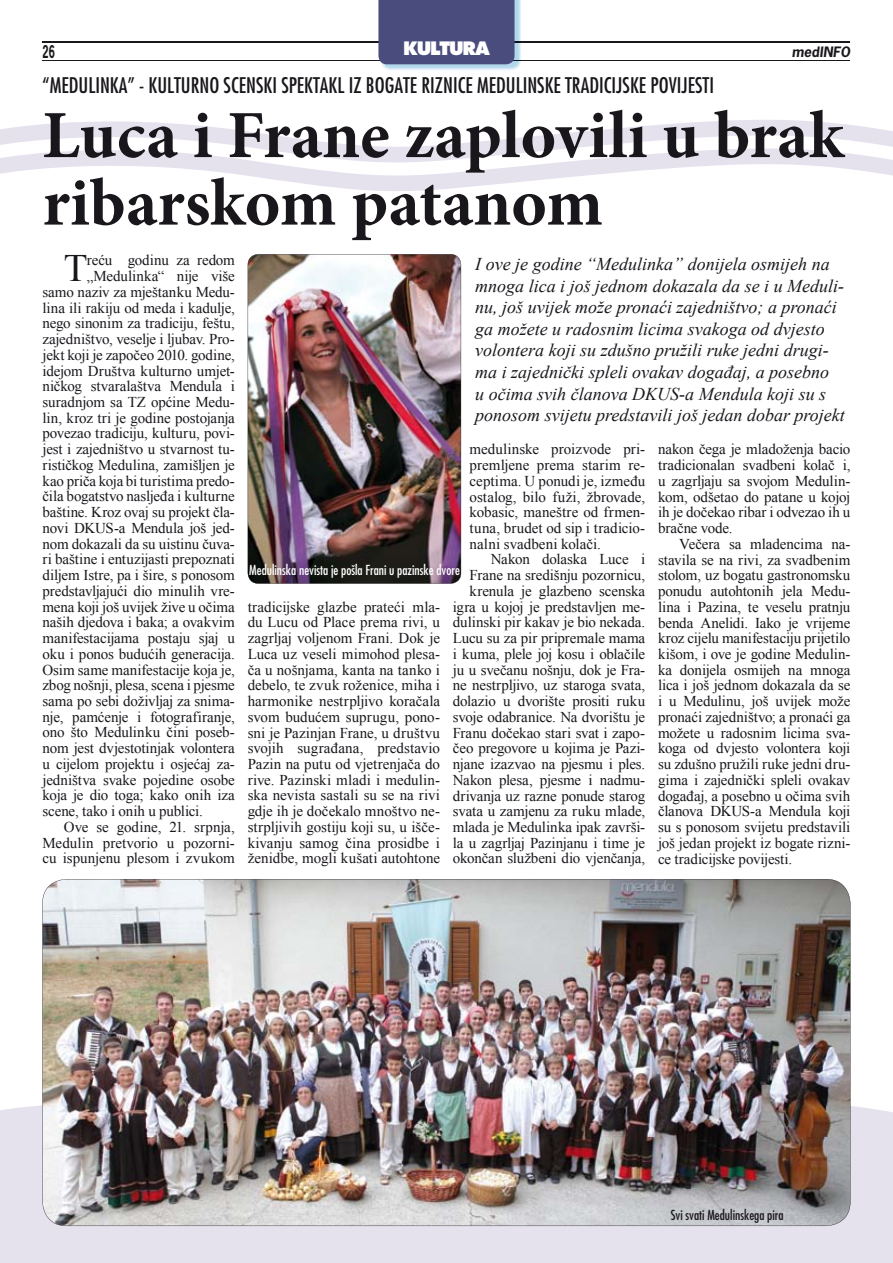
<style>
.page{position:relative;width:893px;height:1263px;background:#fff}
.page>*{position:absolute;margin:0;border:0;box-sizing:border-box;transform-origin:0 0}
.t1{font:700 67.5px/67.5px "Minion Pro";color:#1a171c}
.t2{font:38.7px "Times New Roman";color:#1a171c}
.t3{font:condensed 21px "Futura";color:#1a171c}
.t4{font:italic 18px/21.6px "Times New Roman";color:#1a171c}
.t5{font:800 18px "Futura";letter-spacing:-.065em;color:#fff}
.t6{font:700 16.5px "News Gothic";color:#1a171c;scale:.6 1}
.t7{font:15px/15.8px "Times New Roman";letter-spacing:-.01em;color:#1a171c;text-align:justify}
.t8{font:condensed 13.5px "Futura";color:#fff}
.t9{font:condensed 13.5px "Futura";color:#1a171c}
.t10{font:italic 700 13.5px "News Gothic";color:#1a171c}
</style>
<div class="page">
<hr style="left:43px;top:41px;width:807px;height:1px;background:#1a171c">
<hr style="left:43px;top:60px;width:807px;height:1px;background:#1a171c">
<svg style="left:0;top:120px;width:893px;height:18px"></svg>
<svg style="left:0;top:138px;width:893px;height:53px"></svg>
<div style="left:0;top:1090px;width:893px;height:173px;background:#e5e2ee"></div>
<img style="left:382px;top:0;width:139px;height:70px">
<div style="left:378px;top:0;width:136px;height:64px;background:#494c7c"></div>
<img style="left:42px;top:879px;width:808px;height:347px">
<img style="left:248px;top:254px;width:213px;height:330px">
<p class="t6" style="left:43px;top:41px;width:22px">26</p>
<p class="t5" style="left:403px;top:37px;width:88px">KULTURA</p>
<p class="t10" style="left:792px;top:43px;width:60px">medINFO</p>
<h3 class="t3" style="left:43px;top:72px;width:673px">“MEDULINKA” - KULTURNO SCENSKI SPEKTAKL IZ BOGATE RIZNICE MEDULINSKE TRADICIJSKE POVIJESTI</h3>
<h1 class="t1" style="left:43px;top:101px;width:803px">Luca i Frane zaplovili u brak ribarskom patanom</h1>
<p class="t4" style="left:475px;top:253px;width:371px">I ove je godine “Medulinka” donijela osmijeh na mnoga lica i još jednom dokazala da se i u Meduli&shy;nu, još uvijek može pronaći zajedništvo; a pronaći ga možete u radosnim licima svakoga od dvjesto volontera koji su zdušno pružili ruke jedni drugi&shy;ma i zajednički spleli ovakav događaj, a posebno<br>u očima svih članova DKUS-a Mendula koji su s ponosom svijetu predstavili još jedan dobar projekt</p>
<h2 class="t2" style="left:64px;top:242px;width:25px">T</h2>
<p class="t7" style="left:87px;top:252px;width:150px">reću godinu za redom</p>
<p class="t7" style="left:87px;top:268px;width:150px">„Medulinka“ nije više</p>
<p class="t7" style="left:43px;top:284px;width:194px">samo naziv za mještanku Medu-</p>
<p class="t7" style="left:43px;top:299px;width:194px">lina ili rakiju od meda i kadulje,</p>
<p class="t7" style="left:43px;top:315px;width:194px">nego sinonim za tradiciju, feštu,</p>
<p class="t7" style="left:43px;top:331px;width:194px">zajedništvo, veselje i ljubav. Pro-</p>
<p class="t7" style="left:43px;top:347px;width:194px">jekt koji je započeo 2010. godine,</p>
<p class="t7" style="left:43px;top:362px;width:194px">idejom Društva kulturno umjet-</p>
<p class="t7" style="left:43px;top:378px;width:194px">ničkog stvaralaštva Mendula i</p>
<p class="t7" style="left:43px;top:394px;width:194px">suradnjom sa TZ općine Medu-</p>
<p class="t7" style="left:43px;top:410px;width:194px">lin, kroz tri je godine postojanja</p>
<p class="t7" style="left:43px;top:425px;width:194px">povezao tradiciju, kulturu, povi-</p>
<p class="t7" style="left:43px;top:441px;width:194px">jest i zajedništvo u stvarnost tu-</p>
<p class="t7" style="left:43px;top:457px;width:194px">rističkog Medulina, zamišljen je</p>
<p class="t7" style="left:43px;top:472px;width:194px">kao priča koja bi turistima predo-</p>
<p class="t7" style="left:43px;top:488px;width:194px">čila bogatstvo nasljeđa i kulturne</p>
<p class="t7" style="left:43px;top:504px;width:194px">baštine. Kroz ovaj su projekt čla-</p>
<p class="t7" style="left:43px;top:520px;width:194px">novi DKUS-a Mendula još jed-</p>
<p class="t7" style="left:43px;top:535px;width:194px">nom dokazali da su uistinu čuva-</p>
<p class="t7" style="left:43px;top:551px;width:194px">ri baštine i entuzijasti prepoznati</p>
<p class="t7" style="left:43px;top:567px;width:194px">diljem Istre, pa i šire, s ponosom</p>
<p class="t7" style="left:43px;top:583px;width:194px">predstavljajući dio minulih vre-</p>
<p class="t7" style="left:43px;top:598px;width:194px">mena koji još uvijek žive u očima</p>
<p class="t7" style="left:43px;top:614px;width:194px">naših djedova i baka; a ovakvim</p>
<p class="t7" style="left:43px;top:630px;width:194px">manifestacijama postaju sjaj u</p>
<p class="t7" style="left:43px;top:646px;width:194px">oku i ponos budućih generacija.</p>
<p class="t7" style="left:43px;top:661px;width:194px">Osim same manifestacije koja je,</p>
<p class="t7" style="left:43px;top:677px;width:194px">zbog nošnji, plesa, scena i pjesme</p>
<p class="t7" style="left:43px;top:693px;width:194px">sama po sebi doživljaj za snima-</p>
<p class="t7" style="left:43px;top:709px;width:194px">nje, pamćenje i fotografiranje,</p>
<p class="t7" style="left:43px;top:724px;width:194px">ono što Medulinku čini poseb-</p>
<p class="t7" style="left:43px;top:740px;width:194px">nom jest dvjestotinjak volontera</p>
<p class="t7" style="left:43px;top:756px;width:194px">u cijelom projektu i osjećaj za-</p>
<p class="t7" style="left:43px;top:771px;width:194px">jedništva svake pojedine osobe</p>
<p class="t7" style="left:43px;top:787px;width:194px">koja je dio toga; kako onih iza</p>
<p class="t7" style="left:43px;top:803px;width:162px">scene, tako i onih u publici.</p>
<p class="t7" style="left:64px;top:819px;width:173px">Ove se godine, 21. srpnja,</p>
<p class="t7" style="left:43px;top:834px;width:194px">Medulin pretvorio u pozorni-</p>
<p class="t7" style="left:43px;top:850px;width:194px">cu ispunjenu plesom i zvukom</p>
<p class="t7" style="left:470px;top:441px;width:177px">medulinske proizvode pri&shy;premljene prema starim re&shy;ceptima. U ponudi je, između ostalog, bilo fuži, žbrovade, kobasic, maneštre od frmen&shy;tuna, brudet od sip i tradicio&shy;nalni svadbeni kolači.</p>
<p class="t7" style="left:453px;top:551px;width:194px;text-align:right">Nakon dolaska Luce i<br>Frane na središnju pozornicu, krenula je glazbeno scenska igra u kojoj je predstavljen me&shy;dulinski pir kakav je bio nekada.<br>Lucu su za pir pripremale mama i kuma, plele joj kosu i oblačile ju u svečanu nošnju, dok je Fra&shy;ne nestrpljivo, uz staroga svata, dolazio u dvorište prositi ruku svoje odabranice. Na dvorištu je<br>Franu dočekao stari svat i zapo&shy;čeo pregovore u kojima je Pazi&shy;njane izazvao na pjesmu i ples.<br>Nakon plesa, pjesme i nadmu&shy;drivanja uz razne ponude starog svata u zamjenu za ruku mlade, mlada je Medulinka ipak završi&shy;la u zagrljaj Pazinjanu i time je okončan službeni dio vjenčanja,</p>
<p class="t7" style="left:658px;top:441px;width:194px">nakon čega je mladoženja bacio tradicionalan svadbeni kolač i, u zagrljaju sa svojom Medulin&shy;kom, odšetao do patane u kojoj ih je dočekao ribar i odvezao ih u bračne vode.</p>
<p class="t7" style="left:658px;top:536px;width:194px;text-indent:21px">Večera sa mladencima na&shy;stavila se na rivi, za svadbenim stolom, uz bogatu gastronomsku ponudu autohtonih jela Medu&shy;lina i Pazina, te veselu pratnju benda Anelidi. Iako je vrijeme kroz cijelu manifestaciju prijetilo kišom, i ove je godine Medulin&shy;ka donijela osmijeh na mnoga lica i još jednom dokazala da se i u Medulinu, još uvijek može pronaći zajedništvo; a pronaći ga možete u radosnim licima sva&shy;koga od dvjesto volontera koji su zdušno pružili ruke jedni dru&shy;gima i zajednički spleli ovakav događaj, a posebno u očima svih članova DKUS-a Mendula koji su s ponosom svijetu predstavili još jedan projekt iz bogate rizni&shy;ce tradicijske povijesti.</p>
<p class="t8" style="left:249px;top:561px;width:212px">Medulinska nevista je pošla Frani u pazinske dvore</p>
<p class="t7" style="left:248px;top:598px;width:194px">tradicijske glazbe prateći mla&shy;du Lucu od Place prema rivi, u zagrljaj voljenom Frani. Dok je Luca uz veseli mimohod plesa&shy;ča u nošnjama, kanta na tanko i debelo, te zvuk roženice, miha i harmonike nestrpljivo koračala svom budućem suprugu, pono&shy;sni je Pazinjan Frane, u društvu svojih sugrađana, predstavio Pazin na putu od vjetrenjača do rive. Pazinski mladi i medulin&shy;ska nevista sastali su se na rivi gdje ih je dočekalo mnoštvo ne&shy;strpljivih gostiju koji su, u išče&shy;kivanju samog čina prosidbe i ženidbe, mogli kušati autohtone</p>
<p class="t9" style="left:671px;top:1207px;width:114px">Svi svati Medulinskega pira</p>
</div>
